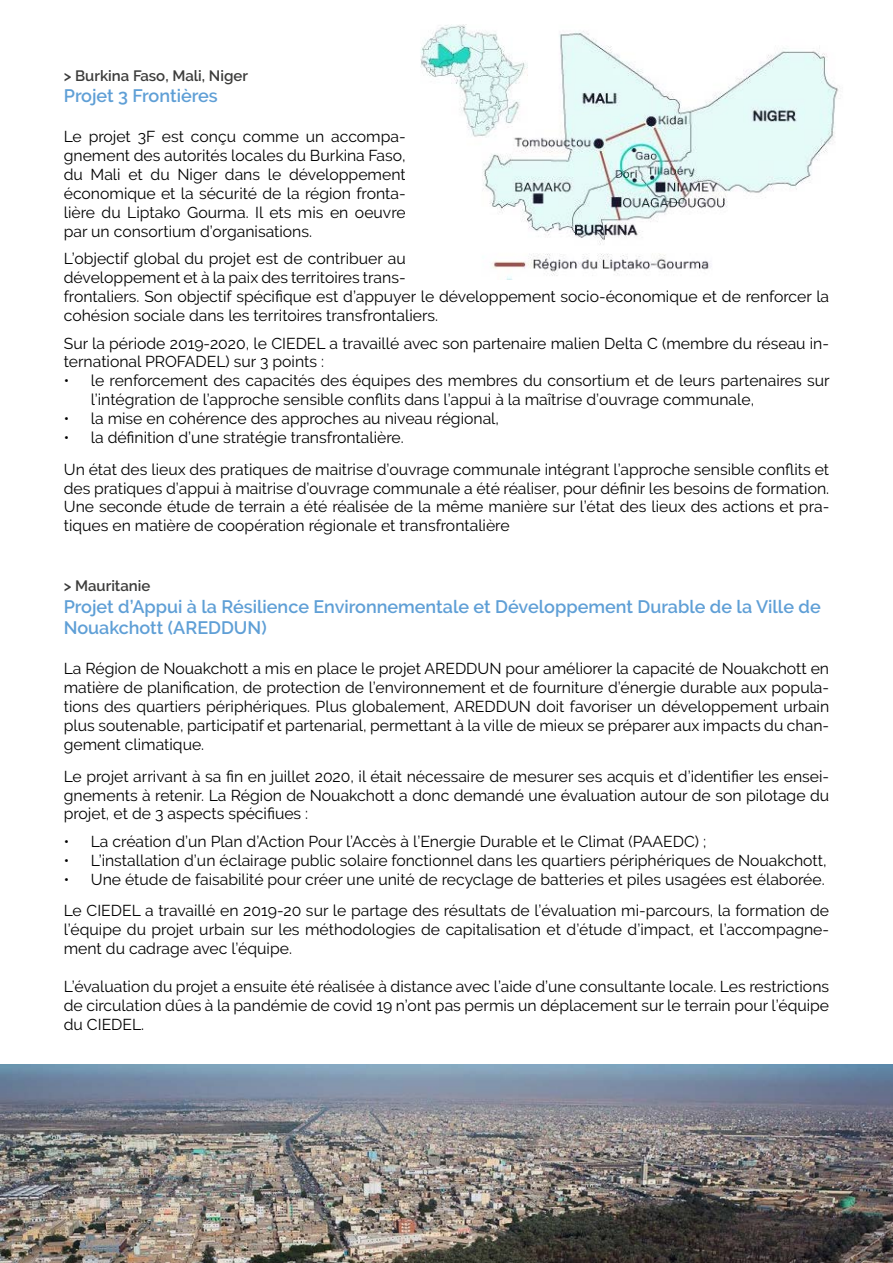
<style>
.page{position:relative;width:893px;height:1263px;background:#fff}
.page>*{position:absolute;margin:0;border:0;box-sizing:border-box;transform-origin:0 0}
.t1{font:600 18px/21.6px "Raleway";color:#5f9fd6}
.t2{font:15.75px/18.9px "Raleway";color:#000}
.t3{font:600 15px "Raleway";color:#3c3c3b}
</style>
<div class="page">
<img style="left:420px;top:25px;width:420px;height:255px">
<img style="left:0;top:1064px;width:893px;height:199px">
<p class="t3" style="left:64px;top:67px;width:186px">&gt; Burkina Faso, Mali, Niger</p>
<p class="t1" style="left:64px;top:85px;width:155px">Projet 3 Frontières</p>
<p class="t2" style="left:64px;top:127px;width:343px;text-align:justify">Le projet 3F est conçu comme un accompa&shy;gnement des autorités locales du Burkina Faso, du Mali et du Niger dans le développement économique et la sécurité de la région fronta&shy;lière du Liptako Gourma. Il ets mis en oeuvre par un consortium d’organisations.</p>
<p class="t2" style="left:64px;top:249px;width:767px">L’objectif global du projet est de contribuer au<br>développement et à la paix des territoires trans-<br>frontaliers. Son objectif spécifique est d’appuyer le développement socio-économique et de renforcer la cohésion sociale dans les territoires transfrontaliers.</p>
<p class="t2" style="left:64px;top:333px;width:767px">Sur la période 2019-2020, le CIEDEL a travaillé avec son partenaire malien Delta C (membre du réseau in&shy;ternational PROFADEL) sur 3 points :</p>
<p class="t2" style="left:91px;top:371px;width:740px;text-indent:-27px">• le renforcement des capacités des équipes des membres du consortium et de leurs partenaires sur l’intégration de l’approche sensible conflits dans l’appui à la maîtrise d’ouvrage communale,</p>
<p class="t2" style="left:64px;top:409px;width:437px">• la mise en cohérence des approches au niveau régional,</p>
<p class="t2" style="left:64px;top:422px;width:767px;line-height:31.7px">• la définition d’une stratégie transfrontalière.<br>Un état des lieux des pratiques de maitrise d’ouvrage communale intégrant l’approche sensible conflits et</p>
<p class="t2" style="left:64px;top:478px;width:767px;text-align:justify">des pratiques d’appui à maitrise d’ouvrage communale a été réaliser, pour définir les besoins de formation.<br>Une seconde étude de terrain a été réalisée de la même manière sur l’état des lieux des actions et pra&shy;tiques en matière de coopération régionale et transfrontalière</p>
<p class="t3" style="left:64px;top:577px;width:88px">&gt; Mauritanie</p>
<p class="t1" style="left:64px;top:595px;width:758px">Projet d’Appui à la Résilience Environnementale et Développement Durable de la Ville de<br>Nouakchott (AREDDUN)</p>
<p class="t2" style="left:64px;top:659px;width:767px;text-align:justify">La Région de Nouakchott a mis en place le projet AREDDUN pour améliorer la capacité de Nouakchott en matière de planification, de protection de l’environnement et de fourniture d’énergie durable aux popula&shy;tions des quartiers périphériques. Plus globalement, AREDDUN doit favoriser un développement urbain plus soutenable, participatif et partenarial, permettant à la ville de mieux se préparer aux impacts du chan&shy;gement climatique.</p>
<p class="t2" style="left:64px;top:767px;width:767px;text-align:justify">Le projet arrivant à sa fin en juillet 2020, il était nécessaire de mesurer ses acquis et d’identifier les ensei&shy;gnements à retenir. La Région de Nouakchott a donc demandé une évaluation autour de son pilotage du projet, et de 3 aspects spécifiues :</p>
<p class="t2" style="left:64px;top:832px;width:644px">• La création d’un Plan d’Action Pour l’Accès à l’Energie Durable et le Climat (PAAEDC) ;</p>
<p class="t2" style="left:64px;top:851px;width:764px">• L’installation d’un éclairage public solaire fonctionnel dans les quartiers périphériques de Nouakchott,</p>
<p class="t2" style="left:64px;top:863px;width:767px;line-height:31.7px">• Une étude de faisabilité pour créer une unité de recyclage de batteries et piles usagées est élaborée.<br>Le CIEDEL a travaillé en 2019-20 sur le partage des résultats de l’évaluation mi-parcours, la formation de</p>
<p class="t2" style="left:64px;top:920px;width:767px">l’équipe du projet urbain sur les méthodologies de capitalisation et d’étude d’impact, et l’accompagne&shy;ment du cadrage avec l’équipe.</p>
<p class="t2" style="left:64px;top:977px;width:767px;text-align:justify">L’évaluation du projet a ensuite été réalisée à distance avec l’aide d’une consultante locale. Les restrictions de circulation dûes à la pandémie de covid 19 n’ont pas permis un déplacement sur le terrain pour l’équipe du CIEDEL.</p>
</div>
